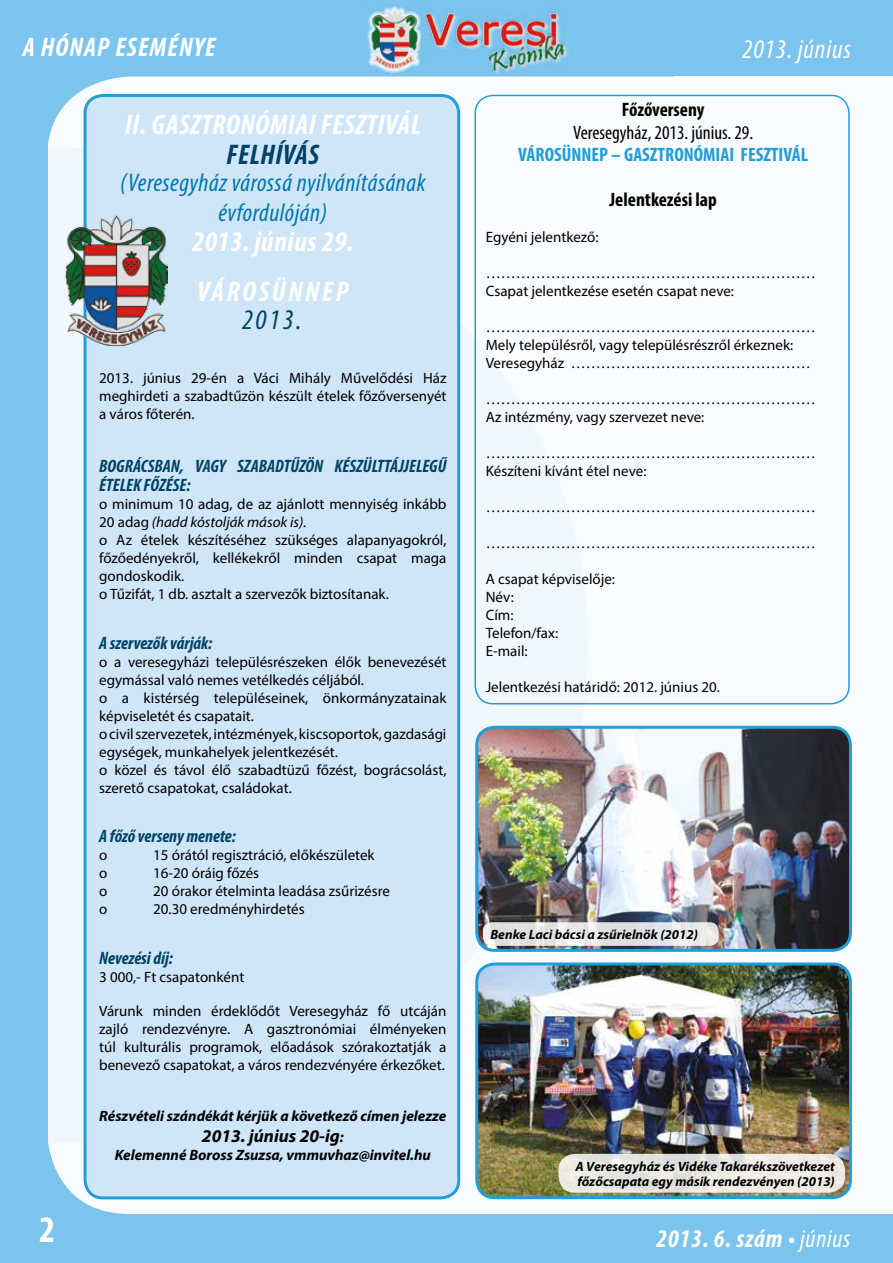
<style>
.page{position:relative;width:893px;height:1263px;background:#7bc4ee}
.page>*{position:absolute;margin:0;border:0;box-sizing:border-box;transform-origin:0 0}
.t1{font:700 condensed 37.5px "Myriad Pro";color:#fff}
.t2{font:italic 700 condensed 28.5px "Myriad Pro";letter-spacing:.02em;color:#fff}
.t3{font:italic 700 condensed 28.5px/49.5px "Myriad Pro";letter-spacing:.045em;color:#fff}
.t4{font:italic 700 condensed 28.5px "Myriad Pro";letter-spacing:.02em;color:#004366}
.t5{font:italic condensed 28.5px "Myriad Pro";color:#004366}
.t6{font:italic 700 condensed 27px "Myriad Pro";letter-spacing:.04em;color:#fff}
.t7{font:italic condensed 27px "Myriad Pro";letter-spacing:.03em;color:#fff}
.t8{font:italic condensed 25.5px/30px "Myriad Pro";letter-spacing:.02em;color:#0077b0;text-align:center}
.t9{font:italic 700 condensed 25.5px "Myriad Pro";letter-spacing:.03em;color:#fff}
.t10{font:700 condensed 19.5px "Myriad Pro";color:#209eda}
.t11{font:condensed 19.5px "Myriad Pro";color:#000}
.t12{font:700 condensed 19.5px "Myriad Pro";color:#000}
.t13{font:italic 700 condensed 18px/19.5px "Myriad Pro";color:#004366}
.t14{font:italic 700 18px "Myriad Pro";color:#000}
.t15{font:15px/18px "Myriad Pro";color:#000}
.t16{font:italic 700 15px "Myriad Pro";color:#000}
.t17{font:italic 700 13.5px/15px "Myriad Pro";color:#000}
.s1{font-style:italic}
.s2{font-size:15px}
.s3{font-weight:400}
</style>
<div class="page">
<div style="left:47px;top:77px;width:846px;height:1137px;background:#f9fcff;border-radius:83px"></div>
<div style="left:674px;top:77px;width:219px;height:1137px;background:#f9fcff"></div>
<img style="left:367px;top:6px;width:201px;height:68px">
<svg style="left:47px;top:148px;width:541px;height:995px;fill:#f0f7fd"></svg>
<div style="left:474px;top:95px;width:376px;height:609px;border:2px solid #209eda;border-radius:18px"></div>
<img style="left:477px;top:727px;width:371px;height:223px">
<div style="left:475px;top:726px;width:377px;height:226px;border:3px solid #209eda;border-radius:18px"></div>
<img style="left:477px;top:964px;width:373px;height:234px">
<div style="left:475px;top:962px;width:377px;height:237px;border:3px solid #209eda;border-radius:18px"></div>
<div style="left:85px;top:95px;width:374px;height:1103px;background:#cfe5f8;border-radius:18px"></div>
<div style="left:84px;top:94px;width:376px;height:1105px;border:3px solid #209eda;border-radius:18px"></div>
<svg style="left:558px;top:1154px;width:287px;height:39px;background:#e9e6e0"></svg>
<svg style="left:483px;top:922px;width:236px;height:24px;fill:#e2e3e5"></svg>
<img style="left:65px;top:215px;width:102px;height:130px">
<h3 class="t6" style="left:23px;top:30px;width:194px">A HÓNAP ESEMÉNYE</h3>
<h2 class="t2" style="left:125px;top:107px;width:297px">II. GASZTRONÓMIAI FESZTIVÁL</h2>
<h2 class="t4" style="left:227px;top:137px;width:94px">FELHÍVÁS</h2>
<h3 class="t8" style="left:120px;top:167px;width:307px">(Veresegyház várossá nyilvánításának évfordulóján)</h3>
<h2 class="t3" style="left:192px;top:216px;width:163px">2013. június 29.<br>VÁROSÜNNEP</h2>
<h2 class="t5" style="left:242px;top:302px;width:61px">2013.</h2>
<h1 class="t1" style="left:39px;top:1206px;width:17px">2</h1>
<p class="t15" style="left:99px;top:369px;width:349px;text-align:justify">2013. június 29-én a Váci Mihály Művelődési Ház meghirdeti a szabadtűzön készült ételek főzőversenyét a város főterén.</p>
<p class="t13" style="left:99px;top:455px;width:349px">BOGRÁCSBAN, VAGY SZABADTŰZÖN KÉSZÜLTTÁJJELEGŰ<br>ÉTELEK FŐZÉSE:</p>
<p class="t15" style="left:99px;top:495px;width:349px">o minimum 10 adag, de az ajánlott mennyiség inkább 20 adag <span class="s1">(hadd kóstolják mások is).<br></span>o Az ételek készítéséhez szükséges alapanyagokról, főzőedényekről, kellékekről minden csapat maga gondoskodik.<br>o Tűzifát, 1 db. asztalt a szervezők biztosítanak.</p>
<p class="t13" style="left:99px;top:632px;width:115px">A szervezők várják:</p>
<p class="t15" style="left:99px;top:652px;width:349px">o a veresegyházi településrészeken élők benevezését egymással való nemes vetélkedés céljából.<br>o a kistérség településeinek, önkormányzatainak képviseletét és csapatait.<br>o civil szervezetek, intézmények, kiscsoportok, gazdasági egységek, munkahelyek jelentkezését.<br>o közel és távol élő szabadtüzű főzést, bográcsolást, szerető csapatokat, családokat.</p>
<p class="t13" style="left:99px;top:826px;width:138px">A főző verseny menete:</p>
<p class="t15" style="left:99px;top:846px;width:10px">o</p>
<p class="t15" style="left:153px;top:846px;width:223px">15 órától regisztráció, előkészületek</p>
<p class="t15" style="left:99px;top:864px;width:10px">o</p>
<p class="t15" style="left:153px;top:864px;width:108px">16-20 óráig főzés</p>
<p class="t15" style="left:99px;top:882px;width:10px">o</p>
<p class="t15" style="left:153px;top:882px;width:238px">20 órakor ételminta leadása zsűrizésre</p>
<p class="t15" style="left:99px;top:900px;width:10px">o</p>
<p class="t15" style="left:153px;top:900px;width:153px">20.30 eredményhirdetés</p>
<p class="t13" style="left:99px;top:947px;width:75px">Nevezési díj:</p>
<p class="t15" style="left:99px;top:967px;width:147px">3 000,- Ft csapatonként</p>
<p class="t15" style="left:99px;top:1002px;width:349px;text-align:justify">Várunk minden érdeklődőt Veresegyház fő utcáján zajló rendezvényre. A gasztronómiai élményeken túl kulturális programok, előadások szórakoztatják a benevező csapatokat, a város rendezvényére érkezőket.</p>
<p class="t16" style="left:99px;top:1106px;width:349px">Részvételi szándékát kérjük a következő címen jelezze</p>
<p class="t14" style="left:202px;top:1124px;width:143px">2013. június 20-ig<span class="s2">:</span></p>
<p class="t16" style="left:115px;top:1145px;width:318px">Kelemenné Boross Zsuzsa, vmmuvhaz@invitel.hu</p>
<h3 class="t7" style="left:742px;top:33px;width:110px">2013. június</h3>
<h3 class="t12" style="left:622px;top:97px;width:84px">Főzőverseny</h3>
<h3 class="t11" style="left:573px;top:120px;width:181px">Veresegyház, 2013. június. 29.</h3>
<h3 class="t10" style="left:518px;top:142px;width:292px">VÁROSÜNNEP – GASZTRONÓMIAI FESZTIVÁL</h3>
<h3 class="t12" style="left:609px;top:187px;width:109px">Jelentkezési lap</h3>
<p class="t15" style="left:486px;top:228px;width:114px">Egyéni jelentkező:</p>
<p class="t15" style="left:486px;top:264px;width:331px">…………………………………………………………<br>Csapat jelentkezése esetén csapat neve:</p>
<p class="t15" style="left:486px;top:318px;width:331px">…………………………………………………………<br>Mely településről, vagy településrészről érkeznek:<br>Veresegyház …………………………………………</p>
<p class="t15" style="left:486px;top:390px;width:331px">…………………………………………………………<br>Az intézmény, vagy szervezet neve:</p>
<p class="t15" style="left:486px;top:444px;width:331px">…………………………………………………………<br>Készíteni kívánt étel neve:</p>
<p class="t15" style="left:486px;top:498px;width:331px">…………………………………………………………</p>
<p class="t15" style="left:486px;top:534px;width:331px">…………………………………………………………</p>
<p class="t15" style="left:486px;top:570px;width:131px">A csapat képviselője:<br>Név:<br>Cím:<br>Telefon/fax:<br>E-mail:</p>
<p class="t15" style="left:486px;top:678px;width:236px">Jelentkezési határidő: 2012. június 20.</p>
<p class="t17" style="left:490px;top:926px;width:209px">Benke Laci bácsi a zsűrielnök (2012)</p>
<p class="t17" style="left:575px;top:1158px;width:261px">A Veresegyház és Vidéke Takarékszövetkezet főzőcsapata egy másik rendezvényen (2013)</p>
<h3 class="t9" style="left:656px;top:1222px;width:196px">2013. 6. szám • <span class="s3">június</span></h3>
</div>
